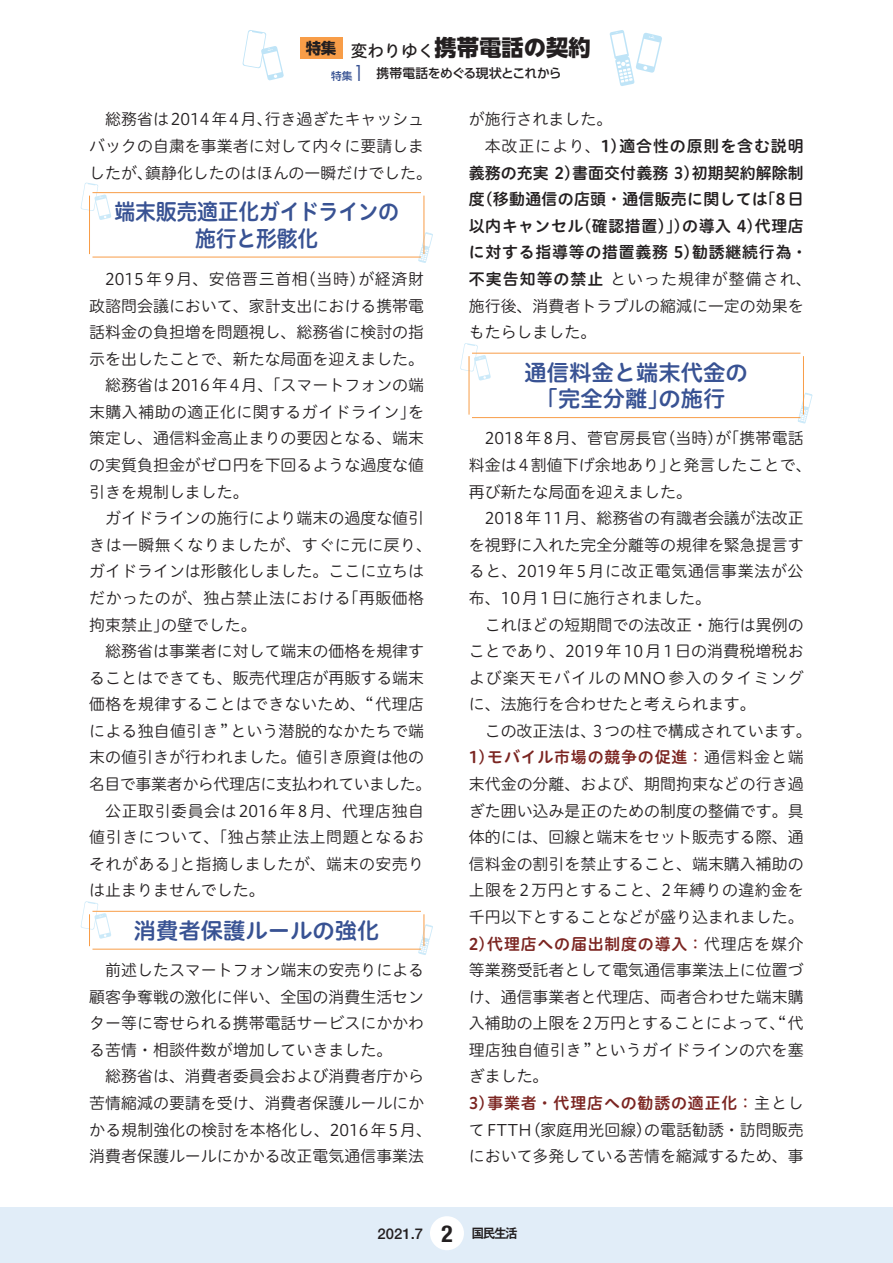
<style>
.page{position:relative;width:893px;height:1263px;background:#fff}
.page>*{position:absolute;margin:0;border:0;box-sizing:border-box;transform-origin:0 0}
.t1{font:22.35px/26.5px "Hiragino UD Sans R Std W6";color:#385293;text-align:center}
.t2{font:22.35px/26.5px "Hiragino UD Sans R Std W6";letter-spacing:-.02em;color:#385293;text-align:center;scale:.94 1}
.t3{font:800 22.35px "UD Shin Go NT Pro";color:#231f20}
.t4{font:15.9px/26.5px "Hiragino UD Sans R Std N W3";color:#231f20;text-align:justify}
.t5{font:15.9px/26.5px "Hiragino UD Sans R Std N W6";letter-spacing:.03em;color:#231f20}
.t6{font:15.9px "Hiragino UD Sans R Std N W3";letter-spacing:.03em;color:#231f20}
.t7{font:15.9px "Hiragino UD Sans R Std N W6";letter-spacing:.05em;color:#7b2521}
.t8{font:15.9px "Hiragino UD Sans R Std N W3";letter-spacing:.025em;color:#231f20}
.t9{font:15.9px "Hiragino UD Sans R Std N W3";letter-spacing:.04em;color:#231f20}
.t10{font:15.9px "Hiragino UD Sans R Std N W3";letter-spacing:-.025em;color:#231f20}
.t11{font:15.9px "Hiragino UD Sans R Std N W3";letter-spacing:.02em;color:#231f20}
.t12{font:15.9px "Hiragino UD Sans R Std N W3";letter-spacing:.035em;color:#231f20}
.t13{font:500 14.85px "Helvetica Neue LT Std";color:#231f20}
.t14{font:500 12.75px "UD Shin Go Pro";letter-spacing:-.035em;color:#231f20}
.s1{font-family:"UD Shin Go Pro";font-weight:700;font-size:15.45px}
.s2{font-family:"Hiragino UD Sans R Std N W5";font-weight:400;font-size:16.8px}
.s3{font-family:"Futura Std";font-weight:300;font-stretch:condensed;font-size:21.3px;color:#385293}
.s4{font-family:"Hiragino UD Sans R Std N W3"}
.s5{font-family:"Hiragino UD Sans R Std N W6"}
.s6{font-family:"Hiragino UD Sans R Std N W3";color:#231f20}
.s7{font-weight:700;font-stretch:condensed;font-size:23.4px}
.s8{font-family:"Gothic MB101 Pro De";font-weight:700;font-size:12.75px}
</style>
<div class="page">
<div style="left:0;top:1208px;width:893px;height:55px;background:#e1edf8"></div>
<div style="left:430px;top:1216px;width:34px;height:34px;background:#fff;border-radius:50%"></div>
<svg style="left:242px;top:30px;width:42px;height:51px"></svg>
<svg style="left:609px;top:30px;width:53px;height:56px"></svg>
<div style="left:300px;top:37px;width:42px;height:21px;background:#f89d48"></div>
<svg style="left:81px;top:182px;width:30px;height:38px"></svg>
<svg style="left:418px;top:232px;width:15px;height:31px"></svg>
<hr style="left:424px;top:196px;width:1px;height:58px;background:#f89d48">
<hr style="left:92px;top:257px;width:329px;height:1px;background:#f89d48">
<hr style="left:92px;top:192px;width:329px;height:1px;background:#f89d48">
<hr style="left:89px;top:196px;width:1px;height:58px;background:#f89d48">
<svg style="left:81px;top:901px;width:30px;height:38px"></svg>
<svg style="left:418px;top:924px;width:15px;height:31px"></svg>
<hr style="left:424px;top:914px;width:1px;height:32px;background:#f89d48">
<hr style="left:92px;top:949px;width:329px;height:1px;background:#f89d48">
<hr style="left:92px;top:911px;width:329px;height:1px;background:#f89d48">
<hr style="left:89px;top:914px;width:1px;height:32px;background:#f89d48">
<svg style="left:460px;top:343px;width:31px;height:38px"></svg>
<svg style="left:798px;top:393px;width:15px;height:31px"></svg>
<hr style="left:803px;top:356px;width:1px;height:59px;background:#f89d48">
<hr style="left:472px;top:417px;width:328px;height:1px;background:#f89d48">
<hr style="left:472px;top:353px;width:328px;height:1px;background:#f89d48">
<hr style="left:469px;top:356px;width:1px;height:59px;background:#f89d48">
<h1 class="t3" style="left:306px;top:29px;width:287px"><span class="s1">特集</span> <span class="s2">変わりゆく</span>携帯電話の契約</h1>
<p class="t14" style="left:331px;top:63px;width:232px"><sub>特集</sub> <span class="s3">1</span> 携帯電話をめぐる現状とこれから</p>
<p class="t4" style="left:89px;top:105px;width:344px;text-align:center">総務省は2014年4月、行き過ぎたキャッシュ<br>バックの自粛を事業者に対して内々に要請しましたが、鎮静化したのはほんの一瞬だけでした。</p>
<p class="t4" style="left:469px;top:105px;width:145px">が施行されました。</p>
<p class="t5" style="left:469px;top:132px;width:340px;text-indent:16px"><span class="s4">本改正により、</span>1）適合性の原則を含む説明義務の充実 2）書面交付義務 3）初期契約解除制度（移動通信の店頭・通信販売に関しては「8日以内キャンセル（確認措置）」）の導入 4）代理店に対する指導等の措置義務 5）勧誘継続行為・</p>
<p class="t4" style="left:469px;top:265px;width:344px;text-align:left"><span class="s5">不実告知等の禁止</span> といった規律が整備され、施行後、消費者トラブルの縮減に一定の効果をもたらしました。</p>
<h1 class="t2" style="left:115px;top:197px;width:304px">端末販売適正化ガイドラインの施行と形骸化</h1>
<p class="t9" style="left:105px;top:267px;width:320px">2015年9月、安倍晋三首相（当時）が経済財</p>
<p class="t4" style="left:89px;top:291px;width:336px">政諮問会議において、家計支出における携帯電</p>
<p class="t4" style="left:89px;top:318px;width:336px">話料金の負担増を問題視し、総務省に検討の指</p>
<p class="t4" style="left:89px;top:345px;width:336px">示を出したことで、新たな局面を迎えました。</p>
<p class="t4" style="left:105px;top:371px;width:320px">総務省は2016年4月、「スマートフォンの端</p>
<p class="t8" style="left:89px;top:400px;width:336px">末購入補助の適正化に関するガイドライン」を</p>
<p class="t4" style="left:89px;top:424px;width:336px">策定し、通信料金高止まりの要因となる、端末</p>
<p class="t4" style="left:89px;top:451px;width:336px">の実質負担金がゼロ円を下回るような過度な値</p>
<p class="t4" style="left:89px;top:477px;width:161px">引きを規制しました。</p>
<p class="t4" style="left:105px;top:504px;width:320px">ガイドラインの施行により端末の過度な値引</p>
<p class="t6" style="left:89px;top:533px;width:344px">きは一瞬無くなりましたが、すぐに元に戻り、</p>
<p class="t4" style="left:89px;top:557px;width:336px">ガイドラインは形骸化しました。ここに立ちは</p>
<p class="t6" style="left:89px;top:586px;width:336px">だかったのが、独占禁止法における「再販価格</p>
<p class="t4" style="left:89px;top:610px;width:169px">拘束禁止」の壁でした。</p>
<p class="t4" style="left:105px;top:637px;width:320px">総務省は事業者に対して端末の価格を規律す</p>
<p class="t4" style="left:89px;top:663px;width:336px">ることはできても、販売代理店が再販する端末</p>
<p class="t11" style="left:89px;top:692px;width:336px">価格を規律することはできないため、“ 代理店</p>
<p class="t4" style="left:89px;top:717px;width:336px">による独自値引き”という潜脱的なかたちで端</p>
<p class="t4" style="left:89px;top:743px;width:336px">末の値引きが行われました。値引き原資は他の</p>
<p class="t10" style="left:89px;top:772px;width:344px">名目で事業者から代理店に支払われていました。</p>
<p class="t12" style="left:105px;top:799px;width:320px">公正取引委員会は2016年8月、代理店独自</p>
<p class="t6" style="left:89px;top:825px;width:336px">値引きについて、「独占禁止法上問題となるお</p>
<p class="t8" style="left:89px;top:852px;width:336px">それがある」と指摘しましたが、端末の安売り</p>
<p class="t4" style="left:89px;top:876px;width:177px">は止まりませんでした。</p>
<h1 class="t1" style="left:525px;top:358px;width:225px">通信料金と端末代金の「完全分離」の施行</h1>
<p class="t4" style="left:469px;top:424px;width:344px;text-align:left;text-indent:16px">2018年8月、菅官房長官（当時）が「携帯電話料金は4割値下げ余地あり」と発言したことで、再び新たな局面を迎えました。</p>
<p class="t4" style="left:469px;top:504px;width:336px;text-indent:16px">2018年11月、総務省の有識者会議が法改正を視野に入れた完全分離等の規律を緊急提言すると、2019年5月に改正電気通信事業法が公布、10月1日に施行されました。</p>
<p class="t4" style="left:469px;top:610px;width:336px;text-indent:16px">これほどの短期間での法改正・施行は異例のことであり、2019年10月1日の消費税増税および楽天モバイルのMNO参入のタイミングに、法施行を合わせたと考えられます。</p>
<p class="t4" style="left:485px;top:717px;width:328px">この改正法は、3つの柱で構成されています。</p>
<p class="t7" style="left:469px;top:745px;width:336px">1）モバイル市場の競争の促進<span class="s4">：</span><span class="s6">通信料金と端</span></p>
<p class="t4" style="left:469px;top:770px;width:336px">末代金の分離、および、期間拘束などの行き過ぎた囲い込み是正のための制度の整備です。具体的には、回線と端末をセット販売する際、通信料金の割引を禁止すること、端末購入補助の上限を2万円とすること、2年縛りの違約金を千円以下とすることなどが盛り込まれました。</p>
<p class="t7" style="left:469px;top:931px;width:336px">2）代理店への届出制度の導入<span class="s4">：</span><span class="s6">代理店を媒介</span></p>
<p class="t4" style="left:469px;top:956px;width:336px">等業務受託者として電気通信事業法上に位置づけ、通信事業者と代理店、両者合わせた端末購入補助の上限を2万円とすることによって、“代理店独自値引き”というガイドラインの穴を塞ぎました。</p>
<p class="t7" style="left:469px;top:1091px;width:336px">3）事業者・代理店への勧誘の適正化<span class="s4">：</span><span class="s6">主とし</span></p>
<p class="t4" style="left:469px;top:1115px;width:336px">てFTTH（家庭用光回線）の電話勧誘・訪問販売において多発している苦情を縮減するため、事</p>
<h1 class="t1" style="left:134px;top:916px;width:247px">消費者保護ルールの強化</h1>
<p class="t4" style="left:89px;top:956px;width:336px;text-indent:16px">前述したスマートフォン端末の安売りによる顧客争奪戦の激化に伴い、全国の消費生活センター等に寄せられる携帯電話サービスにかかわる苦情・相談件数が増加していきました。</p>
<p class="t4" style="left:89px;top:1062px;width:344px;text-align:center">総務省は、消費者委員会および消費者庁から<br>苦情縮減の要請を受け、消費者保護ルールにかかる規制強化の検討を本格化し、2016年5月、消費者保護ルールにかかる改正電気通信事業法</p>
<p class="t13" style="left:378px;top:1224px;width:142px">2021.7 <span class="s7">2</span> <span class="s8">国民生活</span></p>
</div>
